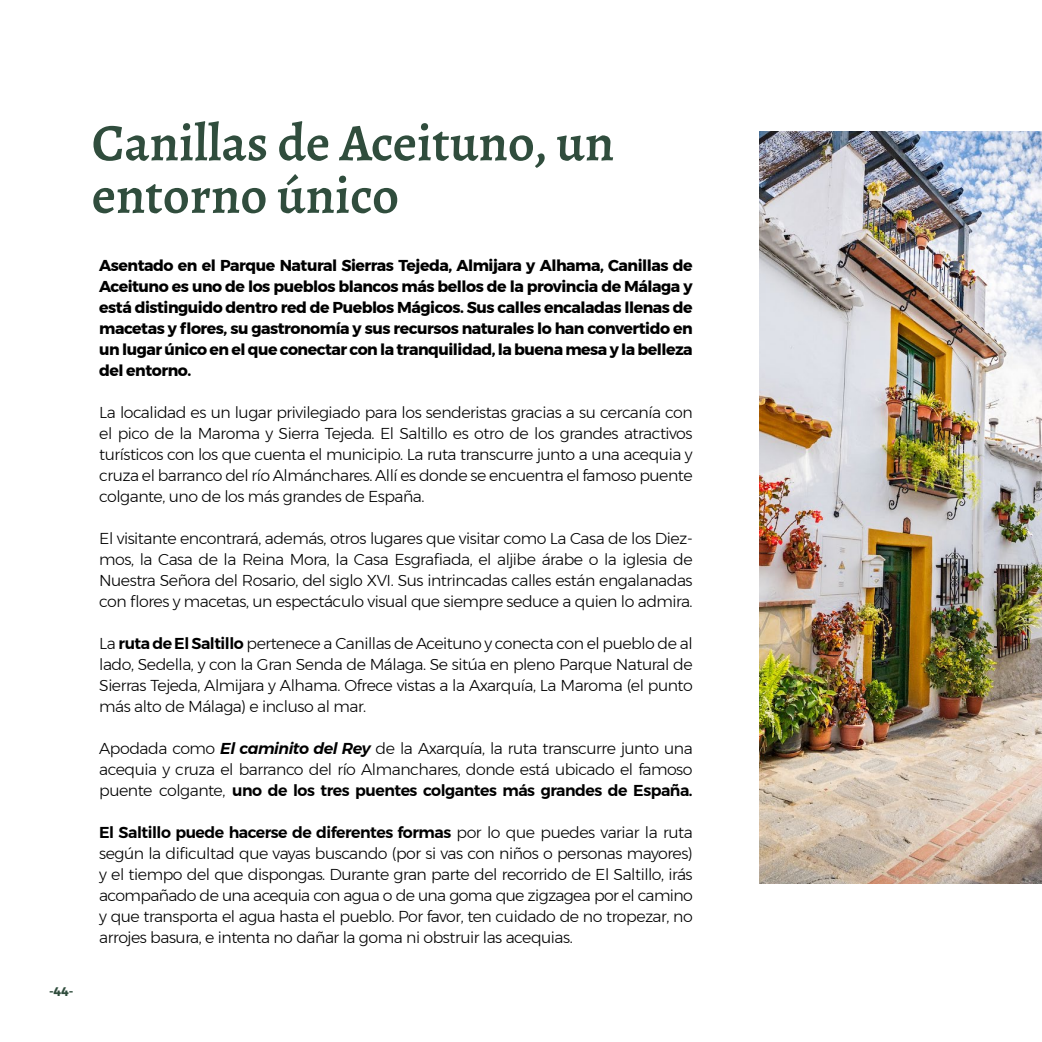
<style>
.page{position:relative;width:1042px;height:1042px;background:#fff}
.page>*{position:absolute;margin:0;border:0;box-sizing:border-box;transform-origin:0 0}
.t1{font:600 52.68px/52.5px "Alegreya";color:#304d3d}
.t2{font:300 15.75px/21px "Montserrat";letter-spacing:-.03em;color:#000;text-align:justify}
.t3{font:700 15.75px/21px "Montserrat";letter-spacing:-.03em;color:#000;text-align:justify}
.t4{font:700 12.42px "Montserrat";color:#304d3d}
.s1{font-weight:600}
.s2{font-weight:600;font-style:italic}
</style>
<div class="page">
<img style="left:759px;top:131px;width:283px;height:752px">
<p class="t4" style="left:49px;top:981px;width:26px">-44-</p>
<h1 class="t1" style="left:92px;top:116px;width:524px">Canillas de Aceituno, un entorno único</h1>
<p class="t3" style="left:99px;top:255px;width:595px">Asentado en el Parque Natural Sierras Tejeda, Almijara y Alhama, Canillas de Aceituno es uno de los pueblos blancos más bellos de la provincia de Málaga y está distinguido dentro red de Pueblos Mágicos. Sus calles encaladas llenas de macetas y flores, su gastronomía y sus recursos naturales lo han convertido en un lugar único en el que conectar con la tranquilidad, la buena mesa y la belleza del entorno.</p>
<p class="t2" style="left:99px;top:401px;width:595px">La localidad es un lugar privilegiado para los senderistas gracias a su cercanía con el pico de la Maroma y Sierra Tejeda. El Saltillo es otro de los grandes atractivos turísticos con los que cuenta el municipio. La ruta transcurre junto a una acequia y cruza el barranco del río Almánchares. Allí es donde se encuentra el famoso puente colgante, uno de los más grandes de España.</p>
<p class="t2" style="left:99px;top:527px;width:595px">El visitante encontrará, además, otros lugares que visitar como La Casa de los Diez&shy;mos, la Casa de la Reina Mora, la Casa Esgrafiada, el aljibe árabe o la iglesia de Nuestra Señora del Rosario, del siglo XVI. Sus intrincadas calles están engalanadas con flores y macetas, un espectáculo visual que siempre seduce a quien lo admira.</p>
<p class="t2" style="left:99px;top:632px;width:595px">La <span class="s1">ruta de El Saltillo</span> pertenece a Canillas de Aceituno y conecta con el pueblo de al lado, Sedella, y con la Gran Senda de Málaga. Se sitúa en pleno Parque Natural de Sierras Tejeda, Almijara y Alhama. Ofrece vistas a la Axarquía, La Maroma (el punto más alto de Málaga) e incluso al mar.</p>
<p class="t2" style="left:99px;top:737px;width:595px">Apodada como <span class="s2">El caminito del Rey</span> de la Axarquía, la ruta transcurre junto una acequia y cruza el barranco del río Almanchares, donde está ubicado el famoso puente colgante, <span class="s1">uno de los tres puentes colgantes más grandes de España.</span></p>
<p class="t2" style="left:99px;top:821px;width:595px"><span class="s1">El Saltillo puede hacerse de diferentes formas</span> por lo que puedes variar la ruta según la dificultad que vayas buscando (por si vas con niños o personas mayores) y el tiempo del que dispongas. Durante gran parte del recorrido de El Saltillo, irás acompañado de una acequia con agua o de una goma que zigzagea por el camino y que transporta el agua hasta el pueblo. Por favor, ten cuidado de no tropezar, no arrojes basura, e intenta no dañar la goma ni obstruir las acequias.</p>
</div>
